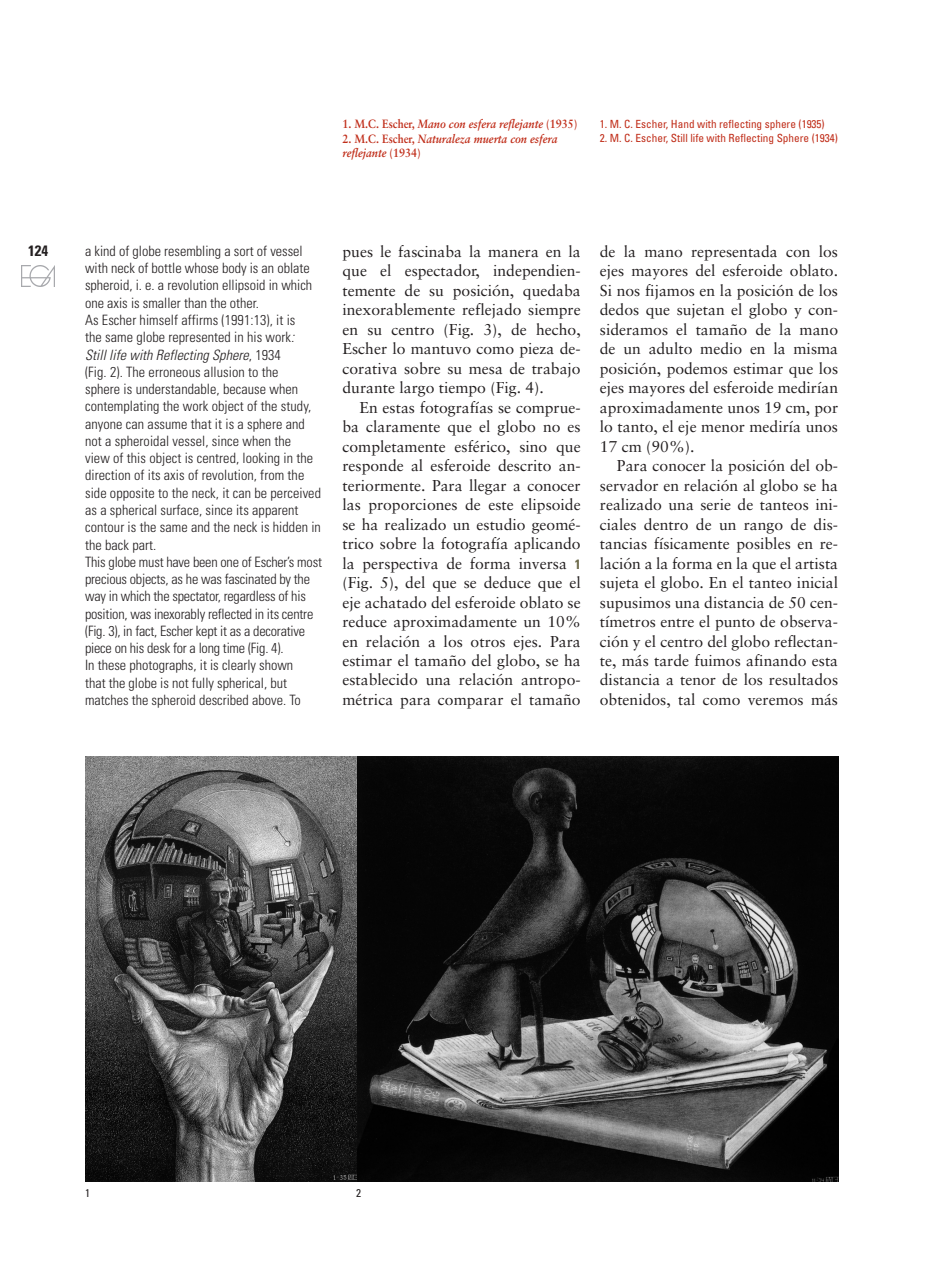
<style>
.page{position:relative;width:936px;height:1276px;background:#fff}
.page>*{position:absolute;margin:0;border:0;box-sizing:border-box;transform-origin:0 0}
.t1{font:15.75px/19.5px "Sabon";color:#231f20;text-align:justify}
.t2{font:700 condensed 15px "Univers";color:#231f20}
.t3{font:300 condensed 14.25px/17.2px "Univers";color:#231f20}
.t4{font:italic 700 12px/14.2px "Sabon";color:#c02d19;scale:.9 1}
.t5{font:condensed 11.25px "Univers";color:#c02d19}
.PIES_DE_FOTO_INGLES{font:condensed 11.25px "Univers";color:#231f20}
.s1{font-style:normal}
.s2{font-style:italic}
.s3{font-family:"Univers";font-weight:700;font-stretch:condensed;font-size:13.5px;color:#6d6a4a}
</style>
<div class="page">
<img style="left:22px;top:265px;width:33px;height:21px">
<img style="left:85px;top:756px;width:753px;height:425px">
<p class="t2" style="left:28px;top:242px;width:21px">124</p>
<p class="t4" style="left:342px;top:117px;width:262px"><span class="s1">1. M.C. Escher,</span> Mano con esfera reflejante <span class="s1">(1935)</span></p>
<p class="t4" style="left:342px;top:131px;width:240px"><span class="s1">2. M.C. Escher,</span> Naturaleza muerta con esfera reflejante <span class="s1">(1934)</span></p>
<p class="t5" style="left:600px;top:117px;width:226px">1. M. C. Escher, Hand with reflecting sphere (1935)</p>
<p class="t5" style="left:600px;top:131px;width:239px">2. M. C. Escher, Still life with Reflecting Sphere (1934)</p>
<p class="t3" style="left:85px;top:242px;width:229px">a kind of globe resembling a sort of vessel with neck of bottle whose body is an oblate spheroid, i. e. a revolution ellipsoid in which one axis is smaller than the other.</p>
<p class="t3" style="left:85px;top:311px;width:237px">As Escher himself affirms (1991:13), it is<br>the same globe represented in his work<span class="s2">:<br>Still life with Reflecting Sphere</span>, 1934<br>(Fig. 2). The erroneous allusion to the<br>sphere is understandable, because when contemplating the work object of the study, anyone can assume that it is a sphere and not a spheroidal vessel, since when the<br>view of this object is centred, looking in the direction of its axis of revolution, from the side opposite to the neck, it can be perceived as a spherical surface, since its apparent contour is the same and the neck is hidden in the back part.</p>
<p class="t3" style="left:85px;top:553px;width:238px">This globe must have been one of Escher’s most precious objects, as he was fascinated by the way in which the spectator, regardless of his position, was inexorably reflected in its centre (Fig. 3), in fact, Escher kept it as a decorative piece on his desk for a long time (Fig. 4).</p>
<p class="t3" style="left:85px;top:657px;width:217px">In these photographs, it is clearly shown that the globe is not fully spherical, but matches the spheroid described above. To</p>
<p class="t1" style="left:342px;top:241px;width:240px">pues le fascinaba la manera en la que el espectador, independien&shy;temente de su posición, quedaba inexorablemente reflejado siempre en su centro (Fig. 3), de hecho, Escher lo mantuvo como pieza de&shy;corativa sobre su mesa de trabajo durante largo tiempo (Fig. 4).</p>
<p class="t1" style="left:342px;top:397px;width:240px;text-indent:17px">En estas fotografías se comprue&shy;ba claramente que el globo no es completamente esférico, sino que responde al esferoide descrito an&shy;teriormente. Para llegar a conocer las proporciones de este elipsoide se ha realizado un estudio geomé&shy;trico sobre la fotografía aplicando la perspectiva de forma inversa <span class="s3">1 </span>(Fig. 5), del que se deduce que el eje achatado del esferoide oblato se reduce aproximadamente un 10% en relación a los otros ejes. Para estimar el tamaño del globo, se ha establecido una relación antropo&shy;métrica para comparar el tamaño</p>
<p class="t1" style="left:600px;top:241px;width:240px">de la mano representada con los ejes mayores del esferoide oblato.<br>Si nos fijamos en la posición de los dedos que sujetan el globo y con&shy;sideramos el tamaño de la mano de un adulto medio en la misma posición, podemos estimar que los ejes mayores del esferoide medirían aproximadamente unos 19 cm, por lo tanto, el eje menor mediría unos 17 cm (90%).</p>
<p class="t1" style="left:600px;top:456px;width:240px;text-indent:17px">Para conocer la posición del ob&shy;servador en relación al globo se ha realizado una serie de tanteos ini&shy;ciales dentro de un rango de dis&shy;tancias físicamente posibles en re&shy;lación a la forma en la que el artista sujeta el globo. En el tanteo inicial supusimos una distancia de 50 cen&shy;tímetros entre el punto de observa&shy;ción y el centro del globo reflectan&shy;te, más tarde fuimos afinando esta distancia a tenor de los resultados obtenidos, tal como veremos más</p>
<p class="PIES_DE_FOTO_INGLES" style="left:85px;top:1186px;width:6px">1</p>
<p class="PIES_DE_FOTO_INGLES" style="left:356px;top:1186px;width:6px">2</p>
</div>
